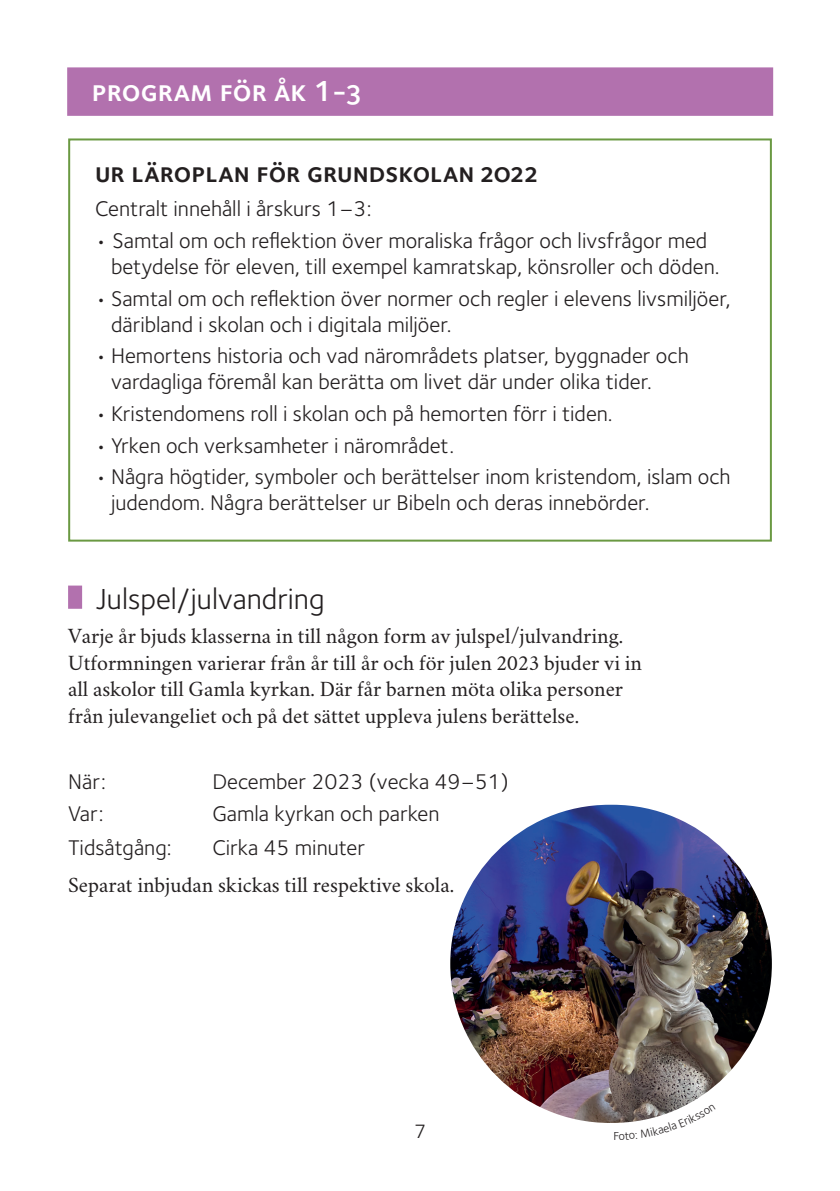
<style>
.page{position:relative;width:840px;height:1191px;background:#fff}
.page>*{position:absolute;margin:0;border:0;box-sizing:border-box;transform-origin:0 0}
.t1{font:30px "Foundry Sterling OT3";color:#231f20}
.t2{font:600 30px "Foundry Sterling OT3";color:#fff}
.t3{font:600 28px "Foundry Sterling OT3";color:#231f20}
.t4{font:22px/26px "Foundry Sterling OT3";color:#231f20}
.t5{font:22px "Crimson Svk 2.0";color:#231f20}
.t6{font:20px "Foundry Sterling OT3";color:#231f20}
.t7{font:12px "Foundry Sterling OT3";color:#231f20}
</style>
<div class="page">
<div style="left:67px;top:67px;width:705px;height:49px;background:#b271ae;border:2px solid #b271ae"></div>
<div style="left:68px;top:138px;width:703px;height:403px;border:2px solid #6a9942"></div>
<div style="left:68px;top:585px;width:14px;height:24px;background:#b271ae"></div>
<img style="left:450px;top:804px;width:321px;height:319px;border-radius:159px">
<svg style="left:619px;top:1104px;width:69px;height:19px"></svg>
<p class="t2" style="left:92px;top:67px;width:270px">program för åk 1-3</p>
<p class="t3" style="left:95px;top:150px;width:444px">ur läroplan för grundskolan 2022</p>
<p class="t4" style="left:95px;top:194px;width:278px">Centralt innehåll i årskurs 1–3:</p>
<p class="t4" style="left:111px;top:226px;width:609px;text-indent:-16px">• Samtal om och reflektion över moraliska frågor och livsfrågor med betydelse för eleven, till exempel kamratskap, könsroller och döden.</p>
<p class="t4" style="left:111px;top:284px;width:620px;text-indent:-16px">• Samtal om och reflektion över normer och regler i elevens livsmiljöer, däribland i skolan och i digitala miljöer.</p>
<p class="t4" style="left:111px;top:341px;width:579px;text-indent:-16px">• Hemortens historia och vad närområdets platser, byggnader och vardagliga föremål kan berätta om livet där under olika tider.</p>
<p class="t4" style="left:95px;top:399px;width:519px">• Kristendomens roll i skolan och på hemorten förr i tiden.</p>
<p class="t4" style="left:95px;top:431px;width:360px">• Yrken och verksamheter i närområdet.</p>
<p class="t4" style="left:111px;top:462px;width:620px;text-indent:-16px">• Några högtider, symboler och berättelser inom kristendom, islam och judendom. Några berättelser ur Bibeln och deras innebörder.</p>
<p class="t1" style="left:96px;top:576px;width:230px">Julspel/julvandring</p>
<p class="t5" style="left:68px;top:621px;width:556px">Varje år bjuds klasserna in till någon form av julspel/julvandring.</p>
<p class="t5" style="left:68px;top:648px;width:575px">Utformningen varierar från år till år och för julen 2023 bjuder vi in</p>
<p class="t5" style="left:68px;top:674px;width:556px">all askolor till Gamla kyrkan. Där får barnen möta olika personer</p>
<p class="t5" style="left:68px;top:701px;width:512px">från julevangeliet och på det sättet uppleva julens berättelse.</p>
<p class="t4" style="left:68px;top:767px;width:39px">När:</p>
<p class="t4" style="left:212px;top:767px;width:298px">December 2023 (vecka 49–51)</p>
<p class="t4" style="left:68px;top:798px;width:37px">Var:</p>
<p class="t4" style="left:212px;top:798px;width:229px">Gamla kyrkan och parken</p>
<p class="t4" style="left:68px;top:833px;width:105px">Tidsåtgång:</p>
<p class="t4" style="left:212px;top:833px;width:154px">Cirka 45 minuter</p>
<p class="t5" style="left:68px;top:870px;width:387px">Separat inbjudan skickas till respektive skola.</p>
<p class="t6" style="left:414px;top:1117px;width:13px">7</p>
<p class="t7" style="left:613px;top:1127px;width:7px">F</p>
</div>
